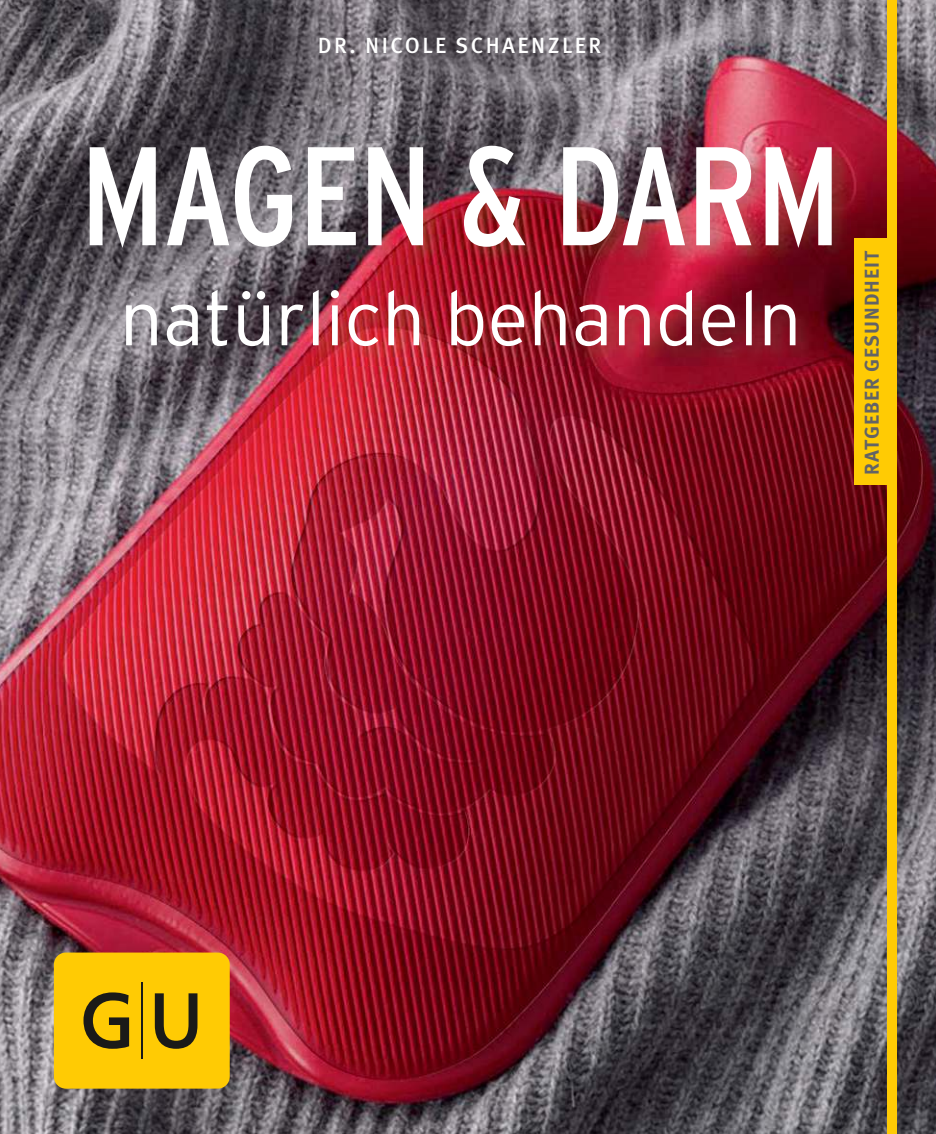
<style>
.page{position:relative;width:936px;height:1134px;background:#fff}
.page>*{position:absolute;margin:0;border:0;box-sizing:border-box;transform-origin:0 0}
.t1{font:condensed 140px "Interstate";letter-spacing:-.015em;color:#fff}
.t2{font:300 76px "Interstate";color:#fff}
.t3{font:500 22px "Meta OT";letter-spacing:.11em;color:#fff}
.t4{font:700 20px "Meta OT";letter-spacing:.05em;color:#626366}
</style>
<div class="page">
<img style="left:0;top:0;width:935px;height:1134px">
<img style="left:86px;top:143px;width:764px;height:222px">
<div style="left:54px;top:952px;width:176px;height:137px;background:#ffcb04;border-radius:12px"></div>
<svg style="left:83px;top:992px;width:46px;height:57px"></svg>
<svg style="left:155px;top:993px;width:42px;height:56px"></svg>
<hr style="left:141px;top:982px;width:2px;height:77px;background:#1a1a18">
<div style="left:887px;top:0;width:9px;height:1134px;background:#ffcb04"></div>
<div style="left:853px;top:238px;width:37px;height:246px;background:#ffcb04"></div>
<p class="t3" style="left:318px;top:35px;width:285px">DR. NICOLE SCHAENZLER</p>
<h1 class="t1" style="left:80px;top:115px;width:763px">MAGEN &amp; DARM</h1>
<h2 class="t2" style="left:120px;top:275px;width:683px">natürlich behandeln</h2>
<p class="t4" style="left:860px;top:475px;width:226px;rotate:-90deg">RATGEBER GESUNDHEIT</p>
</div>
